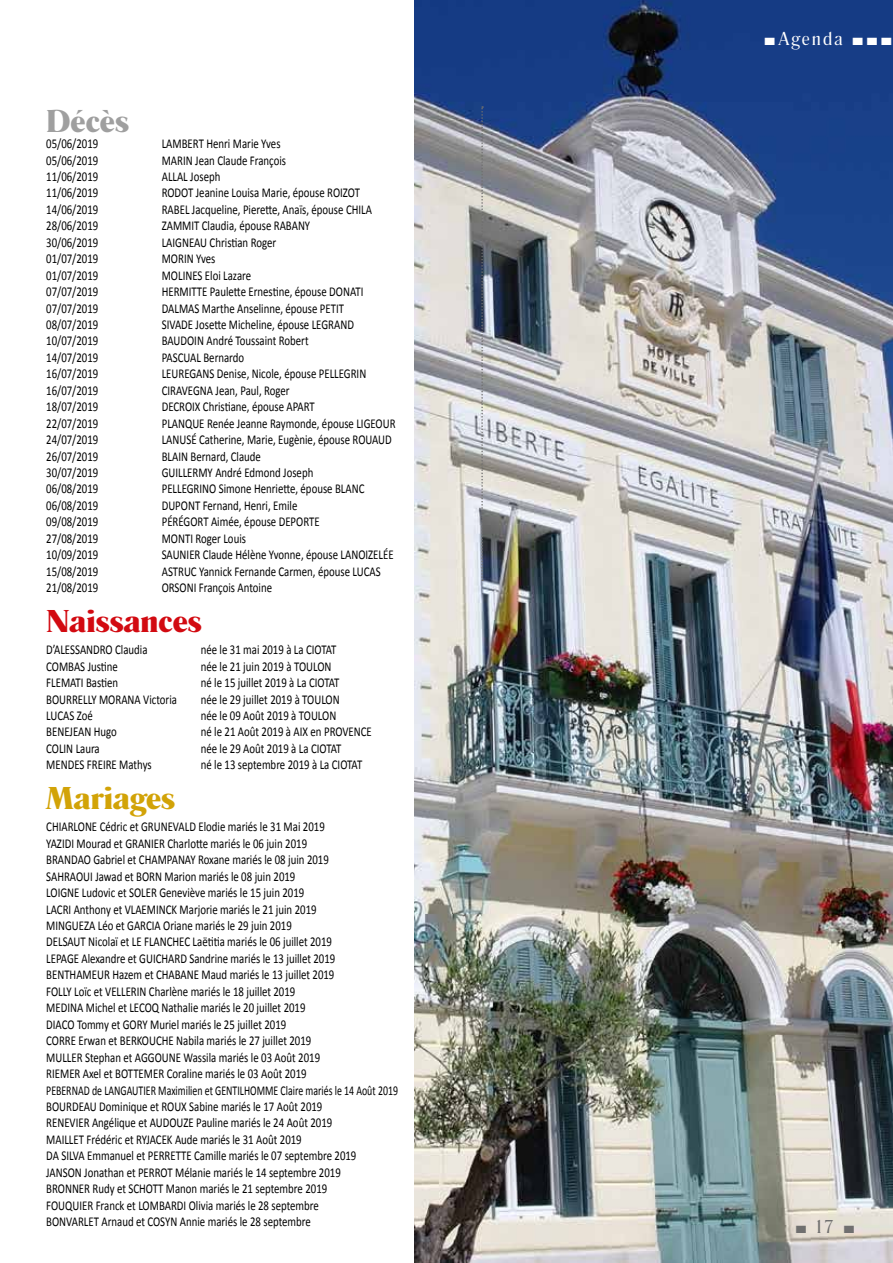
<style>
.page{position:relative;width:893px;height:1263px;background:#fff}
.page>*{position:absolute;margin:0;border:0;box-sizing:border-box;transform-origin:0 0}
.t1{font:700 33px "Romana T";color:#d20a11}
.t2{font:700 33px "Romana T";color:#d2a307}
.t3{font:700 33px "Romana T";color:#9f9f9f}
.t4{font:19.5px "Romana T";letter-spacing:.1em;color:#fff}
.t5{font:19.5px "Romana T";color:#706f6f}
.t6{font:13.5px/16.5px "Calibri";color:#000;scale:.8 1}
</style>
<div class="page">
<img style="left:415px;top:0;width:478px;height:1263px">
<svg style="left:481px;top:106px;width:2px;height:475px"></svg>
<h1 class="t3" style="left:46px;top:102px;width:84px">Décès</h1>
<p class="t6" style="left:46px;top:135px;width:67px">05/06/2019</p>
<p class="t6" style="left:162px;top:135px;width:150px">LAMBERT Henri Marie Yves</p>
<p class="t6" style="left:46px;top:151px;width:67px">05/06/2019</p>
<p class="t6" style="left:162px;top:151px;width:157px">MARIN Jean Claude François</p>
<p class="t6" style="left:46px;top:168px;width:67px">11/06/2019</p>
<p class="t6" style="left:162px;top:168px;width:75px">ALLAL Joseph</p>
<p class="t6" style="left:46px;top:184px;width:67px">11/06/2019</p>
<p class="t6" style="left:162px;top:184px;width:249px">RODOT Jeanine Louisa Marie, épouse ROIZOT</p>
<p class="t6" style="left:46px;top:200px;width:67px">14/06/2019</p>
<p class="t6" style="left:162px;top:200px;width:264px">RABEL Jacqueline, Pierette, Anaïs, épouse CHILA</p>
<p class="t6" style="left:46px;top:217px;width:67px">28/06/2019</p>
<p class="t6" style="left:162px;top:217px;width:187px">ZAMMIT Claudia, épouse RABANY</p>
<p class="t6" style="left:46px;top:233px;width:67px">30/06/2019</p>
<p class="t6" style="left:162px;top:233px;width:145px">LAIGNEAU Christian Roger</p>
<p class="t6" style="left:46px;top:250px;width:67px">01/07/2019</p>
<p class="t6" style="left:162px;top:250px;width:69px">MORIN Yves</p>
<p class="t6" style="left:46px;top:266px;width:67px">01/07/2019</p>
<p class="t6" style="left:162px;top:266px;width:113px">MOLINES Eloi Lazare</p>
<p class="t6" style="left:46px;top:283px;width:67px">07/07/2019</p>
<p class="t6" style="left:162px;top:283px;width:254px">HERMITTE Paulette Ernestine, épouse DONATI</p>
<p class="t6" style="left:46px;top:299px;width:67px">07/07/2019</p>
<p class="t6" style="left:162px;top:299px;width:229px">DALMAS Marthe Anselinne, épouse PETIT</p>
<p class="t6" style="left:46px;top:316px;width:67px">08/07/2019</p>
<p class="t6" style="left:162px;top:316px;width:242px">SIVADE Josette Micheline, épouse LEGRAND</p>
<p class="t6" style="left:46px;top:332px;width:67px">10/07/2019</p>
<p class="t6" style="left:162px;top:332px;width:185px">BAUDOIN André Toussaint Robert</p>
<p class="t6" style="left:46px;top:348px;width:67px">14/07/2019</p>
<p class="t6" style="left:162px;top:348px;width:105px">PASCUAL Bernardo</p>
<p class="t6" style="left:46px;top:365px;width:67px">16/07/2019</p>
<p class="t6" style="left:162px;top:365px;width:257px">LEUREGANS Denise, Nicole, épouse PELLEGRIN</p>
<p class="t6" style="left:46px;top:381px;width:67px">16/07/2019</p>
<p class="t6" style="left:162px;top:381px;width:161px">CIRAVEGNA Jean, Paul, Roger</p>
<p class="t6" style="left:46px;top:398px;width:67px">18/07/2019</p>
<p class="t6" style="left:162px;top:398px;width:193px">DECROIX Christiane, épouse APART</p>
<p class="t6" style="left:46px;top:414px;width:67px">22/07/2019</p>
<p class="t6" style="left:162px;top:414px;width:294px">PLANQUE Renée Jeanne Raymonde, épouse LIGEOUR</p>
<p class="t6" style="left:46px;top:431px;width:67px">24/07/2019</p>
<p class="t6" style="left:162px;top:431px;width:289px">LANUSÉ Catherine, Marie, Eugènie, épouse ROUAUD</p>
<p class="t6" style="left:46px;top:447px;width:67px">26/07/2019</p>
<p class="t6" style="left:162px;top:447px;width:126px">BLAIN Bernard, Claude</p>
<p class="t6" style="left:46px;top:464px;width:67px">30/07/2019</p>
<p class="t6" style="left:162px;top:464px;width:191px">GUILLERMY André Edmond Joseph</p>
<p class="t6" style="left:46px;top:480px;width:67px">06/08/2019</p>
<p class="t6" style="left:162px;top:480px;width:255px">PELLEGRINO Simone Henriette, épouse BLANC</p>
<p class="t6" style="left:46px;top:496px;width:67px">06/08/2019</p>
<p class="t6" style="left:162px;top:496px;width:171px">DUPONT Fernand, Henri, Emile</p>
<p class="t6" style="left:46px;top:513px;width:67px">09/08/2019</p>
<p class="t6" style="left:162px;top:513px;width:199px">PÉRÉGORT Aimée, épouse DEPORTE</p>
<p class="t6" style="left:46px;top:529px;width:67px">27/08/2019</p>
<p class="t6" style="left:162px;top:529px;width:107px">MONTI Roger Louis</p>
<p class="t6" style="left:46px;top:546px;width:67px">10/09/2019</p>
<p class="t6" style="left:162px;top:546px;width:291px">SAUNIER Claude Hélène Yvonne, épouse LANOIZELÉE</p>
<p class="t6" style="left:46px;top:562px;width:67px">15/08/2019</p>
<p class="t6" style="left:162px;top:562px;width:275px">ASTRUC Yannick Fernande Carmen, épouse LUCAS</p>
<p class="t6" style="left:46px;top:579px;width:67px">21/08/2019</p>
<p class="t6" style="left:162px;top:579px;width:139px">ORSONI François Antoine</p>
<h1 class="t1" style="left:46px;top:603px;width:157px">Naissances</h1>
<p class="t6" style="left:46px;top:641px;width:128px">D’ALESSANDRO Claudia</p>
<p class="t6" style="left:201px;top:641px;width:171px">née le 31 mai 2019 à La CIOTAT</p>
<p class="t6" style="left:46px;top:657px;width:91px">COMBAS Justine</p>
<p class="t6" style="left:201px;top:657px;width:165px">née le 21 juin 2019 à TOULON</p>
<p class="t6" style="left:46px;top:674px;width:92px">FLEMATI Bastien</p>
<p class="t6" style="left:201px;top:674px;width:175px">né le 15 juillet 2019 à La CIOTAT</p>
<p class="t6" style="left:46px;top:690px;width:165px">BOURRELLY MORANA Victoria</p>
<p class="t6" style="left:201px;top:690px;width:175px">née le 29 juillet 2019 à TOULON</p>
<p class="t6" style="left:46px;top:707px;width:60px">LUCAS Zoé</p>
<p class="t6" style="left:201px;top:707px;width:171px">née le 09 Août 2019 à TOULON</p>
<p class="t6" style="left:46px;top:723px;width:90px">BENEJEAN Hugo</p>
<p class="t6" style="left:201px;top:723px;width:215px">né le 21 Août 2019 à AIX en PROVENCE</p>
<p class="t6" style="left:46px;top:739px;width:68px">COLIN Laura</p>
<p class="t6" style="left:201px;top:739px;width:177px">née le 29 Août 2019 à La CIOTAT</p>
<p class="t6" style="left:46px;top:756px;width:133px">MENDES FREIRE Mathys</p>
<p class="t6" style="left:201px;top:756px;width:203px">né le 13 septembre 2019 à La CIOTAT</p>
<h1 class="t2" style="left:46px;top:780px;width:130px">Mariages</h1>
<p class="t6" style="left:46px;top:818px;width:441px">CHIARLONE Cédric et GRUNEVALD Elodie mariés le 31 Mai 2019<br>YAZIDI Mourad et GRANIER Charlotte mariés le 06 juin 2019<br>BRANDAO Gabriel et CHAMPANAY Roxane mariés le 08 juin 2019<br>SAHRAOUI Jawad et BORN Marion mariés le 08 juin 2019<br>LOIGNE Ludovic et SOLER Geneviève mariés le 15 juin 2019<br>LACRI Anthony et VLAEMINCK Marjorie mariés le 21 juin 2019<br>MINGUEZA Léo et GARCIA Oriane mariés le 29 juin 2019<br>DELSAUT Nicolaï et LE FLANCHEC Laëtitia mariés le 06 juillet 2019<br>LEPAGE Alexandre et GUICHARD Sandrine mariés le 13 juillet 2019<br>BENTHAMEUR Hazem et CHABANE Maud mariés le 13 juillet 2019<br>FOLLY Loïc et VELLERIN Charlène mariés le 18 juillet 2019<br>MEDINA Michel et LECOQ Nathalie mariés le 20 juillet 2019<br>DIACO Tommy et GORY Muriel mariés le 25 juillet 2019<br>CORRE Erwan et BERKOUCHE Nabila mariés le 27 juillet 2019<br>MULLER Stephan et AGGOUNE Wassila mariés le 03 Août 2019<br>RIEMER Axel et BOTTEMER Coraline mariés le 03 Août 2019<br>PEBERNAD de LANGAUTIER Maximilien et GENTILHOMME Claire mariés le 14 Août 2019<br>BOURDEAU Dominique et ROUX Sabine mariés le 17 Août 2019<br>RENEVIER Angélique et AUDOUZE Pauline mariés le 24 Août 2019<br>MAILLET Frédéric et RYJACEK Aude mariés le 31 Août 2019<br>DA SILVA Emmanuel et PERRETTE Camille mariés le 07 septembre 2019<br>JANSON Jonathan et PERROT Mélanie mariés le 14 septembre 2019<br>BRONNER Rudy et SCHOTT Manon mariés le 21 septembre 2019<br>FOUQUIER Franck et LOMBARDI Olivia mariés le 28 septembre<br>BONVARLET Arnaud et COSYN Annie mariés le 28 septembre</p>
<h2 class="t4" style="left:764px;top:28px;width:129px">■ Agenda ■ ■ ■</h2>
<h2 class="t5" style="left:796px;top:1216px;width:60px">■ 17 ■</h2>
</div>
